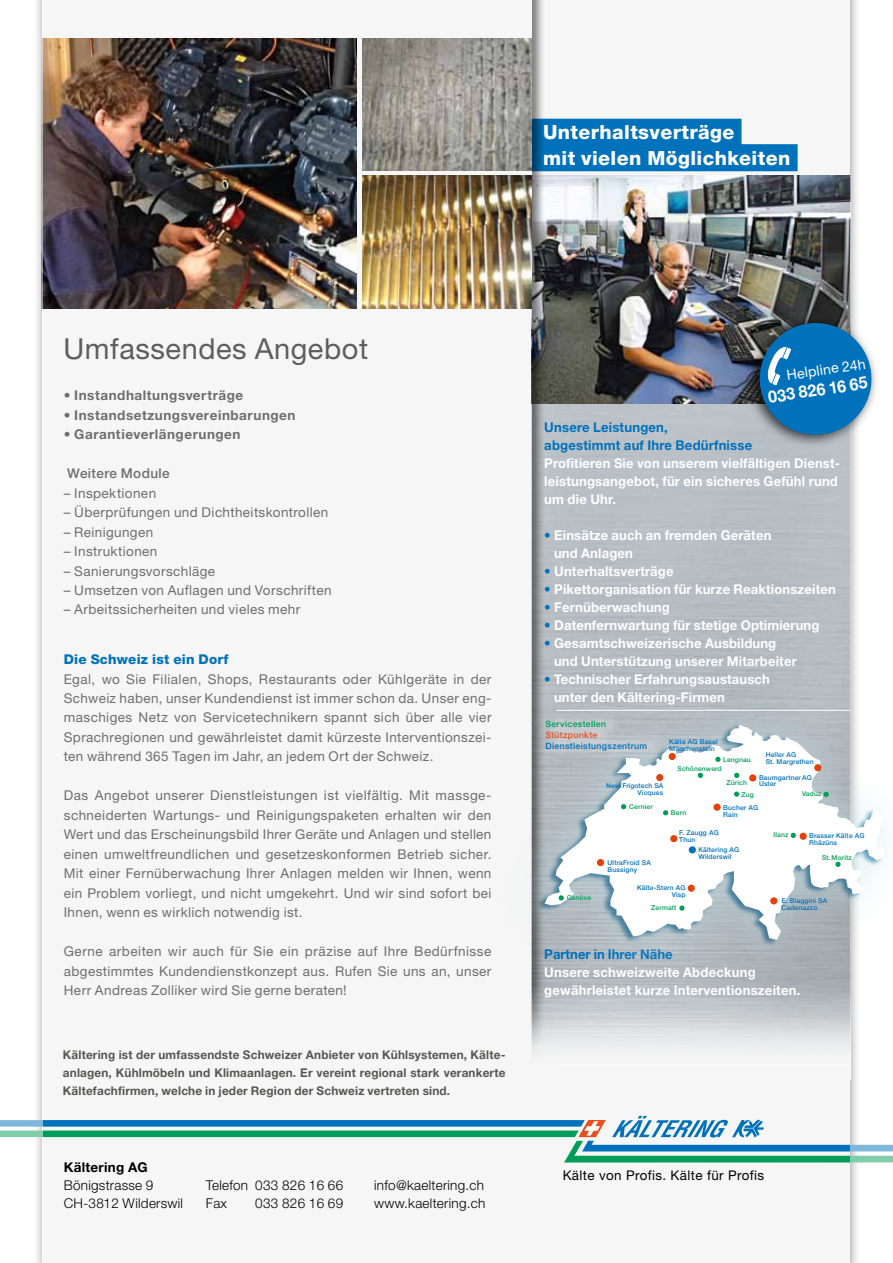
<style>
.page{position:relative;width:893px;height:1263px;background:#fff}
.page>*{position:absolute;margin:0;border:0;box-sizing:border-box;transform-origin:0 0}
.t1{font:28.95px "Helvetica Neue";letter-spacing:.02em;color:#5d5d5d}
.t2{font:800 19.5px/25.5px "Helvetica Neue";letter-spacing:.02em;color:#fff}
.t3{font:700 16.8px "Helvetica Neue";color:#fff;scale:.95 1}
.t4{font:14.1px "Helvetica Neue";color:#fff}
.t5{font:13.5px/19.5px "Helvetica Neue";letter-spacing:.03em;color:#6e6e6e;text-align:justify}
.t6{font:700 13.5px/18px "Helvetica Neue";letter-spacing:.01em;color:#fff}
.t7{font:300 13.5px/18px "Helvetica Neue";letter-spacing:.02em;color:#000}
.t8{font:700 13.5px/18px "Helvetica Neue";letter-spacing:.01em;color:#fff;scale:.96 1}
.t9{font:700 13.5px "Helvetica Neue";letter-spacing:.04em;color:#6e6e6e}
.t10{font:700 13.5px/18px "Helvetica Neue";letter-spacing:.015em;color:#0071bb}
.t11{font:800 13.5px "Helvetica Neue";letter-spacing:.015em;color:#0071bb}
.t12{font:500 13.5px "Helvetica Neue";letter-spacing:.03em;color:#6e6e6e}
.t13{font:700 13.5px "Helvetica Neue";letter-spacing:.02em;color:#000}
.t14{font:13.35px "Helvetica Neue";letter-spacing:.03em;color:#000}
.t15{font:700 12px/18px "Helvetica Neue";letter-spacing:.015em;color:#565655;text-align:justify}
.t16{font:500 8.85px "Helvetica Neue";letter-spacing:.035em;color:#0071bb}
.t17{font:500 8.85px "Helvetica Neue";letter-spacing:.035em;color:#009d58}
.t18{font:500 8.85px "Helvetica Neue";letter-spacing:.035em;color:#e94f1f}
.t19{font:500 6.75px/6.8px "Helvetica Neue";letter-spacing:.02em;color:#0071bb}
.t20{font:500 6.75px "Helvetica Neue";letter-spacing:.02em;color:#009d58}
.s1{font-weight:500}
.s2{color:#0071bb}
</style>
<div class="page">
<div style="left:43px;top:0;width:807px;height:1263px;background:#f6f6f6"></div>
<img style="left:43px;top:38px;width:313px;height:270px">
<img style="left:363px;top:38px;width:163px;height:133px">
<img style="left:362px;top:176px;width:164px;height:132px">
<div style="left:526px;top:0;width:326px;height:1074px;background:#000;opacity:.5"></div>
<svg style="left:526px;top:998px;width:324px;height:14px;background:#bec4c8"></svg>
<svg style="left:526px;top:1012px;width:324px;height:62px"></svg>
<hr style="left:556px;top:1065px;width:294px;height:1px;background:#fff">
<svg style="left:43px;top:1116px;width:807px;height:46px"></svg>
<svg style="left:850px;top:0;width:43px;height:1263px"></svg>
<div style="left:744px;top:313px;width:135px;height:135px;background:#000;opacity:.75"></div>
<svg style="left:756px;top:319px;width:119px;height:120px;background:#3581b2"></svg>
<img style="left:526px;top:693px;width:367px;height:305px">
<img style="left:534px;top:721px;width:353px;height:227px">
<svg style="left:545px;top:724px;width:342px;height:216px;fill:#fff"></svg>
<div style="left:770px;top:897px;width:7px;height:7px;background:#e24209;border-radius:50%"></div>
<div style="left:688px;top:885px;width:7px;height:7px;background:#e24209;border-radius:50%"></div>
<div style="left:800px;top:833px;width:7px;height:7px;background:#e24209;border-radius:50%"></div>
<div style="left:713px;top:804px;width:8px;height:7px;background:#e24209;border-radius:50%"></div>
<div style="left:749px;top:774px;width:7px;height:7px;background:#e24209;border-radius:50%"></div>
<div style="left:669px;top:753px;width:7px;height:7px;background:#e24209;border-radius:50%"></div>
<div style="left:656px;top:774px;width:7px;height:7px;background:#e24209;border-radius:50%"></div>
<div style="left:689px;top:846px;width:7px;height:7px;background:#0071bb;border-radius:50%"></div>
<svg style="left:679px;top:905px;width:5px;height:6px"></svg>
<svg style="left:824px;top:792px;width:5px;height:5px"></svg>
<svg style="left:734px;top:791px;width:5px;height:6px"></svg>
<svg style="left:734px;top:773px;width:5px;height:5px"></svg>
<svg style="left:698px;top:773px;width:5px;height:5px"></svg>
<svg style="left:715px;top:757px;width:6px;height:5px"></svg>
<svg style="left:835px;top:862px;width:6px;height:5px"></svg>
<svg style="left:621px;top:804px;width:5px;height:5px"></svg>
<svg style="left:663px;top:810px;width:5px;height:5px"></svg>
<div style="left:670px;top:835px;width:7px;height:7px;background:#e24209;border-radius:50%"></div>
<div style="left:597px;top:859px;width:7px;height:7px;background:#e24209;border-radius:50%"></div>
<div style="left:814px;top:764px;width:7px;height:7px;background:#e24209;border-radius:50%"></div>
<svg style="left:559px;top:895px;width:5px;height:5px"></svg>
<svg style="left:791px;top:833px;width:5px;height:5px"></svg>
<svg style="left:546px;top:712px;width:118px;height:47px;background:#bac2c7"></svg>
<h2 class="t2" style="left:543px;top:120px;width:249px">Unterhaltsverträge<br>mit vielen Möglichkeiten</h2>
<h1 class="t1" style="left:63px;top:331px;width:306px">Umfassendes Angebot</h1>
<p class="t9" style="left:64px;top:387px;width:181px"><span class="s1">•</span> Instandhaltungsverträge</p>
<p class="t9" style="left:64px;top:406px;width:233px"><span class="s1">•</span> Instandsetzungsvereinbarungen</p>
<p class="t9" style="left:64px;top:426px;width:178px"><span class="s1">•</span> Garantieverlängerungen</p>
<p class="t12" style="left:67px;top:465px;width:104px">Weitere Module</p>
<p class="t5" style="left:64px;top:483px;width:94px">– Inspektionen</p>
<p class="t5" style="left:64px;top:502px;width:266px">– Überprüfungen und Dichtheitskontrollen</p>
<p class="t5" style="left:64px;top:522px;width:91px">– Reinigungen</p>
<p class="t5" style="left:64px;top:541px;width:95px">– Instruktionen</p>
<p class="t5" style="left:64px;top:561px;width:153px">– Sanierungsvorschläge</p>
<p class="t5" style="left:64px;top:580px;width:269px">– Umsetzen von Auflagen und Vorschriften</p>
<p class="t5" style="left:64px;top:600px;width:238px">– Arbeitssicherheiten und vieles mehr</p>
<p class="t11" style="left:64px;top:651px;width:166px">Die Schweiz ist ein Dorf</p>
<p class="t5" style="left:64px;top:669px;width:429px">Egal, wo Sie Filialen, Shops, Restaurants oder Kühlgeräte in der Schweiz haben, unser Kundendienst ist immer schon da. Unser eng&shy;maschiges Netz von Servicetechnikern spannt sich über alle vier Sprachregionen und gewährleistet damit kürzeste Interventionszei&shy;ten während 365 Tagen im Jahr, an jedem Ort der Schweiz.</p>
<p class="t5" style="left:64px;top:786px;width:429px">Das Angebot unserer Dienstleistungen ist vielfältig. Mit massge&shy;schneiderten Wartungs- und Reinigungspaketen erhalten wir den Wert und das Erscheinungsbild Ihrer Geräte und Anlagen und stellen einen umweltfreundlichen und gesetzeskonformen Betrieb sicher.<br>Mit einer Fernüberwachung Ihrer Anlagen melden wir Ihnen, wenn ein Problem vorliegt, und nicht umgekehrt. Und wir sind sofort bei Ihnen, wenn es wirklich notwendig ist.</p>
<p class="t5" style="left:64px;top:942px;width:429px">Gerne arbeiten wir auch für Sie ein präzise auf Ihre Bedürfnisse abgestimmtes Kundendienstkonzept aus. Rufen Sie uns an, unser Herr Andreas Zolliker wird Sie gerne beraten!</p>
<p class="t15" style="left:63px;top:1045px;width:444px">Kältering ist der umfassendste Schweizer Anbieter von Kühlsystemen, Kälte&shy;anlagen, Kühlmöbeln und Klimaanlagen. Er vereint regional stark verankerte Kältefachfirmen, welche in jeder Region der Schweiz vertreten sind.</p>
<p class="t13" style="left:64px;top:1159px;width:86px">Kältering AG</p>
<p class="t7" style="left:64px;top:1176px;width:121px">Bönigstrasse 9<br>CH-3812 Wilderswil</p>
<p class="t7" style="left:206px;top:1176px;width:139px">Telefon 033 826 16 66<br>Fax</p>
<p class="t7" style="left:255px;top:1194px;width:89px">033 826 16 69</p>
<p class="t7" style="left:374px;top:1176px;width:113px">info@kaeltering.ch www.kaeltering.ch</p>
<p class="t4" style="left:785px;top:367px;width:81px;rotate:-9deg">Helpline 24h</p>
<p class="t3" style="left:766px;top:387px;width:107px;rotate:-9deg">033 826 16 65</p>
<p class="t10" style="left:544px;top:417px;width:209px">Unsere Leistungen,<br>abgestimmt auf Ihre Bedürfnisse</p>
<p class="t8" style="left:544px;top:453px;width:310px">Profitieren Sie von unserem vielfältigen Dienst&shy;leistungsangebot, für ein sicheres Gefühl rund um die Uhr.</p>
<p class="t6" style="left:554px;top:525px;width:219px;text-indent:-10px"><span class="s2">•</span> Einsätze auch an fremden Geräten und Anlagen</p>
<p class="t6" style="left:544px;top:561px;width:131px"><span class="s2">•</span> Unterhaltsverträge</p>
<p class="t6" style="left:544px;top:579px;width:293px"><span class="s2">•</span> Pikettorganisation für kurze Reaktionszeiten</p>
<p class="t6" style="left:544px;top:597px;width:127px"><span class="s2">•</span> Fernüberwachung</p>
<p class="t6" style="left:544px;top:615px;width:277px"><span class="s2">•</span> Datenfernwartung für stetige Optimierung</p>
<p class="t6" style="left:554px;top:633px;width:244px;text-indent:-10px"><span class="s2">•</span> Gesamtschweizerische Ausbildung und Unterstützung unserer Mitarbeiter</p>
<p class="t6" style="left:554px;top:669px;width:218px;text-indent:-10px"><span class="s2">•</span> Technischer Erfahrungsaustausch unter den Kältering-Firmen</p>
<p class="t17" style="left:545px;top:719px;width:62px">Servicestellen</p>
<p class="t18" style="left:545px;top:729px;width:54px">Stützpunkte</p>
<p class="t16" style="left:545px;top:740px;width:103px">Dienstleistungszentrum</p>
<p class="t19" style="left:669px;top:738px;width:50px">Kälte AG Basel<br>Münchenstein</p>
<p class="t20" style="left:723px;top:755px;width:29px">Lengnau</p>
<p class="t19" style="left:766px;top:751px;width:50px">Heller AG<br>St. Margrethen</p>
<p class="t19" style="left:759px;top:774px;width:54px">Baumgartner AG<br>Uster</p>
<p class="t19" style="left:723px;top:804px;width:36px">Bucher AG<br>Rain</p>
<p class="t19" style="left:698px;top:846px;width:42px">Kältering AG<br>Wilderswil</p>
<p class="t20" style="left:677px;top:765px;width:46px">Schönenwerd</p>
<p class="t20" style="left:726px;top:778px;width:22px">Zürich</p>
<p class="t19" style="left:606px;top:782px;width:59px;text-align:right">New Frigotech SA<br>Vicques</p>
<p class="t20" style="left:802px;top:790px;width:21px">Vaduz</p>
<p class="t20" style="left:773px;top:831px;width:17px">Ilanz</p>
<p class="t20" style="left:741px;top:790px;width:14px">Zug</p>
<p class="t20" style="left:629px;top:802px;width:25px">Cernier</p>
<p class="t20" style="left:671px;top:809px;width:17px">Bern</p>
<p class="t19" style="left:679px;top:829px;width:41px">F. Zaugg AG<br>Thun</p>
<p class="t19" style="left:809px;top:832px;width:57px">Brasser Kälte AG<br>Rhäzüns</p>
<p class="t20" style="left:822px;top:853px;width:31px">St.Moritz</p>
<p class="t19" style="left:608px;top:859px;width:45px">UltraFroid SA<br>Bussigny</p>
<p class="t20" style="left:567px;top:894px;width:26px">Genève</p>
<p class="t19" style="left:637px;top:884px;width:50px;text-align:right">Kälte-Stern AG<br>Visp</p>
<p class="t19" style="left:781px;top:897px;width:47px">E. Biaggini SA</p>
<p class="t20" style="left:651px;top:904px;width:27px">Zermatt</p>
<p class="t19" style="left:781px;top:904px;width:37px">Cadenazzo</p>
<p class="t10" style="left:544px;top:945px;width:130px">Partner in Ihrer Nähe</p>
<p class="t6" style="left:544px;top:963px;width:258px">Unsere schweizweite Abdeckung gewährleistet kurze Interventionszeiten.</p>
<p class="t14" style="left:563px;top:1167px;width:203px">Kälte von Profis. Kälte für Profis</p>
</div>
